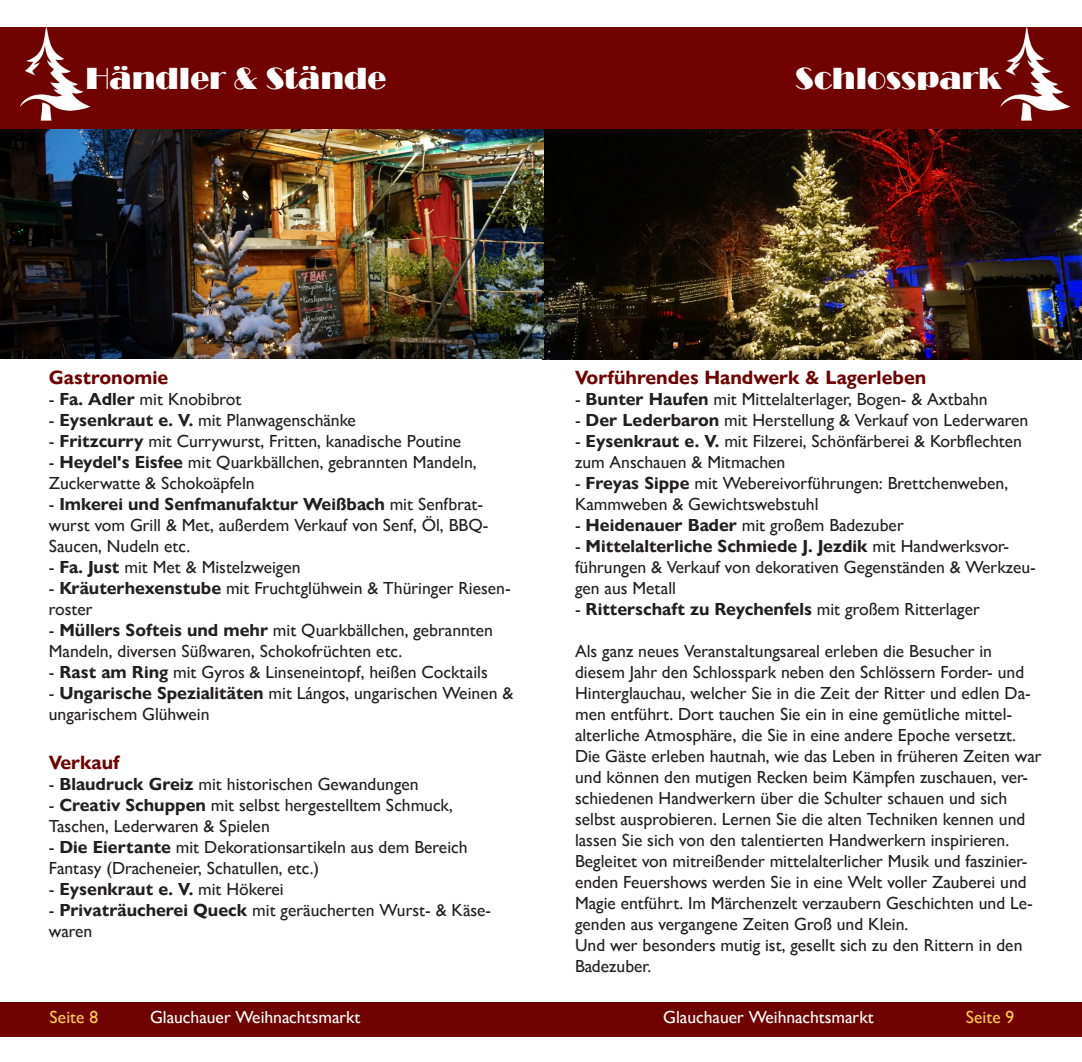
<style>
.page{position:relative;width:1082px;height:1062px;background:#fff}
.page>*{position:absolute;margin:0;border:0;box-sizing:border-box;transform-origin:0 0}
.t1{font:31.5px "Broadway";color:#fff}
.t2{font:700 19.25px "Gill Sans Nova";color:#700202}
.t3{font:17.5px/21px "Gill Sans Nova";color:#231f20}
.t4{font:700 17.5px "Gill Sans Nova";color:#231f20}
.t5{font:17.5px "Gill Sans Nova";color:#fff}
.t6{font:17.5px "Gill Sans Nova";color:#ffcc4b}
.s1{font-weight:700}
.s2{font-weight:400}
</style>
<div class="page">
<img style="left:543px;top:128px;width:538px;height:231px">
<img style="left:0;top:128px;width:543px;height:231px">
<div style="left:0;top:1002px;width:1081px;height:35px;background:#700202"></div>
<div style="left:0;top:27px;width:1081px;height:101px;background:#700202"></div>
<img style="left:947px;top:26px;width:125px;height:114px">
<img style="left:0;top:26px;width:93px;height:114px">
<h1 class="t1" style="left:86px;top:60px;width:302px">Händler &amp; Stände</h1>
<h1 class="t1" style="left:795px;top:60px;width:207px">Schlosspark</h1>
<p class="t2" style="left:49px;top:371px;width:121px">Gastronomie</p>
<p class="t3" style="left:49px;top:390px;width:194px">- <span class="s1">Fa. Adler</span> mit Knobibrot</p>
<p class="t3" style="left:49px;top:411px;width:308px">- <span class="s1">Eysenkraut e. V.</span> mit Planwagenschänke</p>
<p class="t3" style="left:49px;top:432px;width:414px">- <span class="s1">Fritzcurry</span> mit Currywurst, Fritten, kanadische Poutine</p>
<p class="t3" style="left:49px;top:453px;width:429px">- <span class="s1">Heydel's Eisfee</span> mit Quarkbällchen, gebrannten Mandeln,<br>Zuckerwatte &amp; Schokoäpfeln</p>
<p class="t3" style="left:49px;top:495px;width:441px">- <span class="s1">Imkerei und Senfmanufaktur Weißbach</span> mit Senfbrat&shy;wurst vom Grill &amp; Met, außerdem Verkauf von Senf, Öl, BBQ-<br>Saucen, Nudeln etc.</p>
<p class="t3" style="left:49px;top:558px;width:253px">- <span class="s1">Fa. Just</span> mit Met &amp; Mistelzweigen</p>
<p class="t3" style="left:49px;top:579px;width:463px">- <span class="s1">Kräuterhexenstube</span> mit Fruchtglühwein &amp; Thüringer Riesen&shy;roster</p>
<p class="t3" style="left:49px;top:621px;width:445px">- <span class="s1">Müllers Softeis und mehr</span> mit Quarkbällchen, gebrannten<br>Mandeln, diversen Süßwaren, Schokofrüchten etc.</p>
<p class="t3" style="left:49px;top:663px;width:440px">- <span class="s1">Rast am Ring</span> mit Gyros &amp; Linseneintopf, heißen Cocktails</p>
<p class="t3" style="left:49px;top:684px;width:466px">- <span class="s1">Ungarische Spezialitäten</span> mit Lángos, ungarischen Weinen &amp; ungarischem Glühwein</p>
<p class="t2" style="left:49px;top:756px;width:72px">Verkauf</p>
<p class="t3" style="left:49px;top:775px;width:371px">- <span class="s1">Blaudruck Greiz</span> mit historischen Gewandungen</p>
<p class="t3" style="left:49px;top:796px;width:406px">- <span class="s1">Creativ Schuppen</span> mit selbst hergestelltem Schmuck,<br>Taschen, Lederwaren &amp; Spielen</p>
<p class="t3" style="left:49px;top:838px;width:420px">- <span class="s1">Die Eiertante</span> mit Dekorationsartikeln aus dem Bereich<br>Fantasy (Dracheneier, Schatullen, etc.)</p>
<p class="t4" style="left:49px;top:883px;width:236px"><span class="s2">-</span> Eysenkraut e. V. <span class="s2">mit Hökerei</span></p>
<p class="t3" style="left:49px;top:901px;width:444px">- <span class="s1">Privaträucherei Queck</span> mit geräucherten Wurst- &amp; Käse&shy;waren</p>
<p class="t2" style="left:575px;top:370px;width:353px">Vorführendes Handwerk &amp; Lagerleben</p>
<p class="t3" style="left:575px;top:390px;width:414px">- <span class="s1">Bunter Haufen</span> mit Mittelalterlager, Bogen- &amp; Axtbahn</p>
<p class="t3" style="left:575px;top:411px;width:455px">- <span class="s1">Der Lederbaron</span> mit Herstellung &amp; Verkauf von Lederwaren</p>
<p class="t3" style="left:575px;top:432px;width:448px">- <span class="s1">Eysenkraut e. V.</span> mit Filzerei, Schönfärberei &amp; Korbflechten zum Anschauen &amp; Mitmachen</p>
<p class="t3" style="left:575px;top:474px;width:434px">- <span class="s1">Freyas Sippe</span> mit Webereivorführungen: Brettchenweben,<br>Kammweben &amp; Gewichtswebstuhl</p>
<p class="t3" style="left:575px;top:516px;width:330px">- <span class="s1">Heidenauer Bader</span> mit großem Badezuber</p>
<p class="t3" style="left:575px;top:537px;width:462px">- <span class="s1">Mittelalterliche Schmiede J. Jezdik</span> mit Handwerksvor&shy;führungen &amp; Verkauf von dekorativen Gegenständen &amp; Werkzeu&shy;gen aus Metall</p>
<p class="t4" style="left:575px;top:603px;width:406px"><span class="s2">-</span> Ritterschaft zu Reychenfels <span class="s2">mit großem Ritterlager</span></p>
<p class="t3" style="left:575px;top:642px;width:468px">Als ganz neues Veranstaltungsareal erleben die Besucher in diesem Jahr den Schlosspark neben den Schlössern Forder- und Hinterglauchau, welcher Sie in die Zeit der Ritter und edlen Da&shy;men entführt. Dort tauchen Sie ein in eine gemütliche mittel&shy;alterliche Atmosphäre, die Sie in eine andere Epoche versetzt.<br>Die Gäste erleben hautnah, wie das Leben in früheren Zeiten war und können den mutigen Recken beim Kämpfen zuschauen, ver&shy;schiedenen Handwerkern über die Schulter schauen und sich selbst ausprobieren. Lernen Sie die alten Techniken kennen und lassen Sie sich von den talentierten Handwerkern inspirieren.<br>Begleitet von mitreißender mittelalterlicher Musik und faszinier&shy;enden Feuershows werden Sie in eine Welt voller Zauberei und Magie entführt. Im Märchenzelt verzaubern Geschichten und Le&shy;genden aus vergangene Zeiten Groß und Klein.<br>Und wer besonders mutig ist, gesellt sich zu den Rittern in den Badezuber.</p>
<p class="t6" style="left:50px;top:1010px;width:50px">Seite 8</p>
<p class="t5" style="left:150px;top:1010px;width:212px">Glauchauer Weihnachtsmarkt</p>
<p class="t5" style="left:663px;top:1010px;width:212px">Glauchauer Weihnachtsmarkt</p>
<p class="t6" style="left:965px;top:1010px;width:50px">Seite 9</p>
</div>
